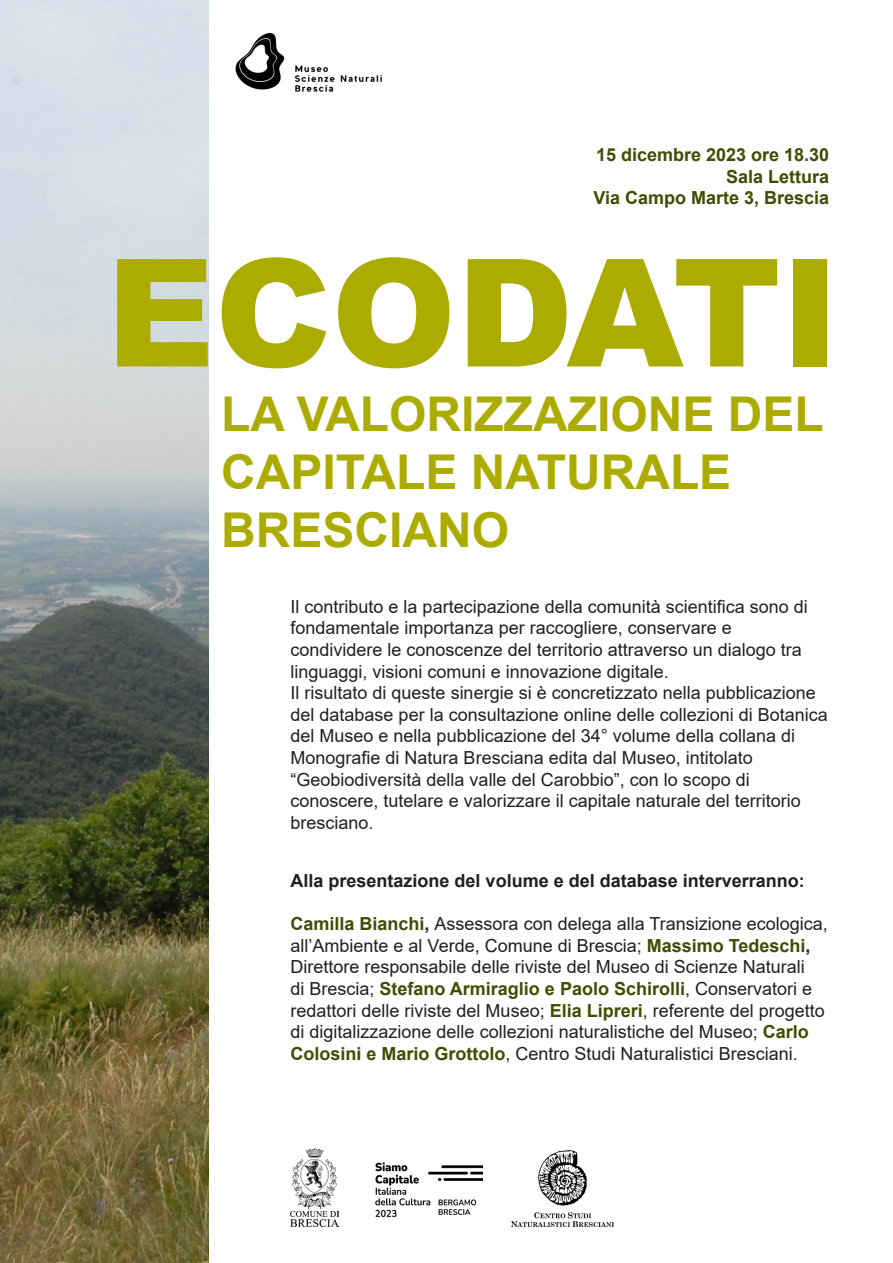
<style>
.page{position:relative;width:893px;height:1263px;background:#fff}
.page>*{position:absolute;margin:0;border:0;box-sizing:border-box;transform-origin:0 0}
.t1{font:900 150px "Arial";color:#acac00}
.t2{font:700 48px/57.6px "Arial";color:#acac00}
.t3{font:18px/21.6px "Arial";color:#231f20}
.t4{font:700 18px/21.6px "Arial";color:#434b04;text-align:right}
.t5{font:700 18px "Arial";color:#231f20}
.s1{font-weight:700;color:#434b04}
.s2{font-weight:700}
</style>
<div class="page">
<img style="left:0;top:0;width:209px;height:1263px">
<img style="left:235px;top:32px;width:147px;height:60px">
<img style="left:291px;top:1149px;width:47px;height:78px">
<img style="left:375px;top:1162px;width:107px;height:56px">
<img style="left:511px;top:1150px;width:103px;height:77px">
<p class="t4" style="left:593px;top:144px;width:237px">15 dicembre 2023 ore 18.30<br>Sala Lettura<br>Via Campo Marte 3, Brescia</p>
<p class="t1" style="left:106px;top:204px;width:735px">ECODATI</p>
<p class="t2" style="left:221px;top:386px;width:604px">LA VALORIZZAZIONE DEL<br>CAPITALE NATURALE<br>BRESCIANO</p>
<p class="t3" style="left:291px;top:595px;width:519px">Il contributo e la partecipazione della comunità scientifica sono di</p>
<p class="t3" style="left:291px;top:617px;width:443px">fondamentale importanza per raccogliere, conservare e</p>
<p class="t3" style="left:291px;top:639px;width:513px">condividere le conoscenze del territorio attraverso un dialogo tra linguaggi, visioni comuni e innovazione digitale.</p>
<p class="t3" style="left:291px;top:682px;width:539px">Il risultato di queste sinergie si è concretizzato nella pubblicazione del database per la consultazione online delle collezioni di Botanica del Museo e nella pubblicazione del 34° volume della collana di</p>
<p class="t3" style="left:291px;top:747px;width:464px">Monografie di Natura Bresciana edita dal Museo, intitolato</p>
<p class="t3" style="left:291px;top:768px;width:461px">“Geobiodiversità della valle del Carobbio”, con lo scopo di</p>
<p class="t3" style="left:291px;top:790px;width:512px">conoscere, tutelare e valorizzare il capitale naturale del territorio bresciano.</p>
<p class="t5" style="left:291px;top:868px;width:516px">Alla presentazione del volume e del database interverranno:</p>
<p class="t3" style="left:291px;top:913px;width:539px"><span class="s1">Camilla Bianchi</span><span class="s2">,</span> Assessora con delega alla Transizione ecologica, all’Ambiente e al Verde, Comune di Brescia; <span class="s1">Massimo Tedeschi</span><span class="s2">, </span>Direttore responsabile delle riviste del Museo di Scienze Naturali<br>di Brescia; <span class="s1">Stefano Armiraglio e Paolo Schirolli</span>, Conservatori e redattori delle riviste del Museo; <span class="s1">Elia Lipreri</span>, referente del progetto di digitalizzazione delle collezioni naturalistiche del Museo; <span class="s1">Carlo Colosini e Mario Grottolo</span>, Centro Studi Naturalistici Bresciani.</p>
</div>
